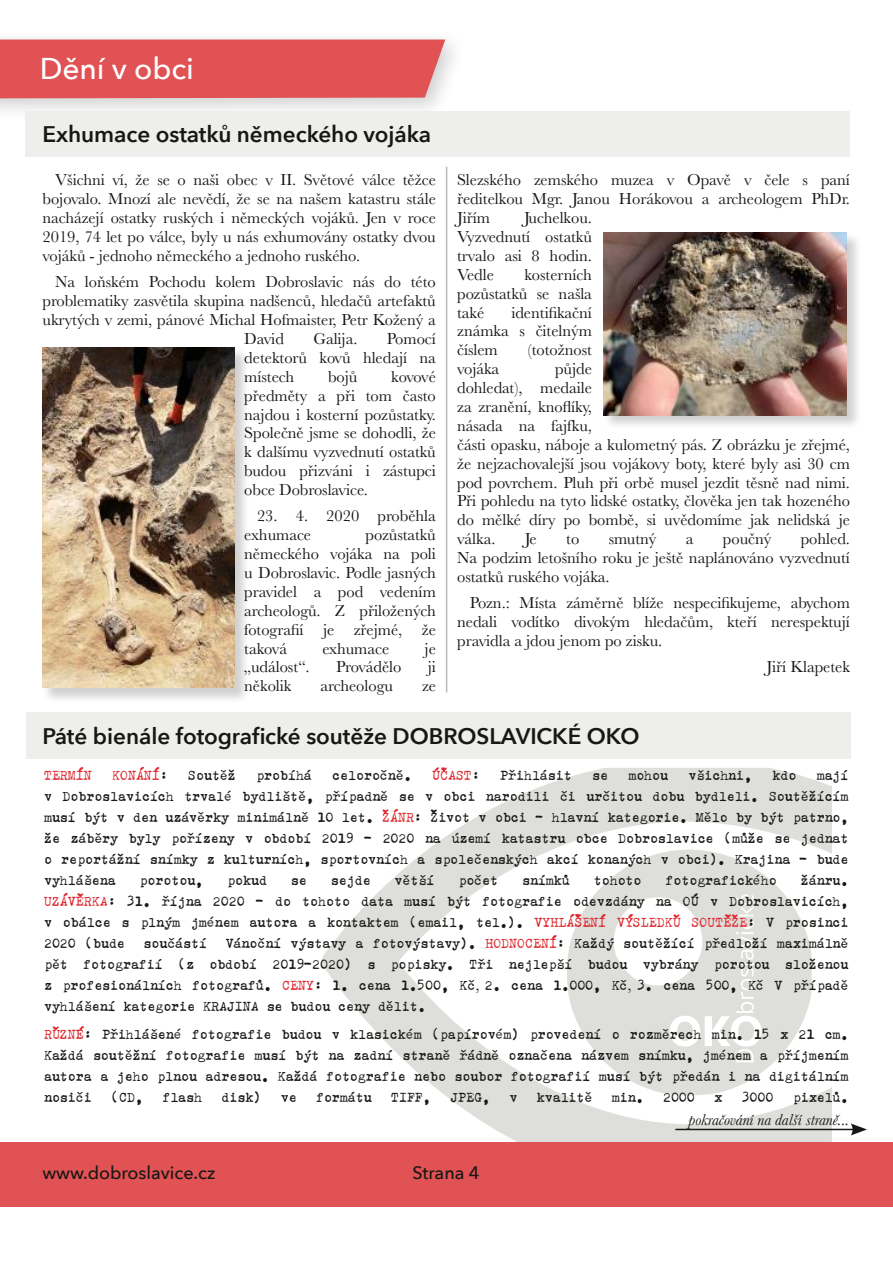
<style>
.page{position:relative;width:893px;height:1263px;background:#fff}
.page>*{position:absolute;margin:0;border:0;box-sizing:border-box;transform-origin:0 0}
.t1{font:500 30px "Avenir Next";color:#fff}
.t2{font:600 22.5px "Avenir Next";letter-spacing:-.005em;color:#181715}
.t3{font:500 18px "Avenir Next";color:#181715}
.t4{font:16.5px/18.9px "Baskerville";letter-spacing:-.005em;color:#181715;text-align:justify}
.t5{font:16.5px/21px "typewriter";letter-spacing:-.005em;color:#181715;text-align:justify}
.t6{font:italic 16.5px "Baskerville";letter-spacing:-.005em;color:#181715}
.s1{color:#df252c}
.s2{font-family:"Baskerville"}
</style>
<div class="page">
<div style="left:0;top:29px;width:469px;height:93px;background:#181715;opacity:.2"></div>
<div style="left:0;top:40px;width:445px;height:58px;background:#e15254"></div>
<div style="left:26px;top:111px;width:824px;height:45px;background:#eeeeec"></div>
<hr style="left:446px;top:167px;width:1px;height:525px;background:#babdb6">
<div style="left:603px;top:233px;width:259px;height:198px;background:#181715;opacity:.2"></div>
<img style="left:603px;top:233px;width:244px;height:182px">
<div style="left:43px;top:348px;width:206px;height:355px;background:#181715;opacity:.2"></div>
<img style="left:43px;top:348px;width:191px;height:339px">
<svg style="left:322px;top:768px;width:510px;height:374px"></svg>
<svg style="left:670px;top:894px;width:91px;height:168px"></svg>
<div style="left:26px;top:712px;width:824px;height:47px;background:#eeeeec"></div>
<hr style="left:675px;top:1129px;width:180px;height:1px;background:#181715">
<svg style="left:851px;top:1123px;width:16px;height:12px"></svg>
<div style="left:0;top:1142px;width:893px;height:64px;background:#e15254"></div>
<h1 class="t1" style="left:40px;top:49px;width:156px">Dění v obci</h1>
<h2 class="t2" style="left:43px;top:120px;width:390px">Exhumace ostatků německého vojáka</h2>
<p class="t4" style="left:43px;top:171px;width:395px;text-indent:13px">Všichni ví, že se o naši obec v II. Světové válce těžce bojovalo. Mnozí ale nevědí, že se na našem katastru stále nacházejí ostatky ruských i německých vojáků. Jen v roce 2019, 74 let po válce, byly u nás exhumovány ostatky dvou vojáků - jednoho německého a jednoho ruského.</p>
<p class="t4" style="left:55px;top:272px;width:382px">Na loňském Pochodu kolem Dobroslavic nás do této</p>
<p class="t4" style="left:43px;top:291px;width:395px">problematiky zasvětila skupina nadšenců, hledačů artefaktů</p>
<p class="t4" style="left:43px;top:310px;width:395px">ukrytých v zemi, pánové Michal Hofmaister, Petr Kožený a</p>
<p class="t4" style="left:244px;top:329px;width:41px">David</p>
<p class="t4" style="left:313px;top:329px;width:46px">Galija.</p>
<p class="t4" style="left:244px;top:329px;width:193px;text-indent:143px">Pomocí detektorů kovů hledají na místech</p>
<p class="t4" style="left:244px;top:367px;width:193px;text-indent:147px">kovové předměty a při tom často najdou i kosterní pozůstatky.<br>Společně jsme se dohodli, že k dalšímu vyzvednutí ostatků budou přizváni i zástupci obce Dobroslavice.</p>
<p class="t4" style="left:244px;top:507px;width:193px;text-indent:13px">23. 4. 2020 proběhla exhumace</p>
<p class="t4" style="left:328px;top:367px;width:31px">bojů</p>
<p class="t4" style="left:244px;top:525px;width:193px;text-indent:121px">pozůstatků německého vojáka na poli u Dobroslavic. Podle jasných pravidel a pod vedením archeologů. Z přiložených fotografií je zřejmé, že taková</p>
<p class="t4" style="left:322px;top:639px;width:68px">exhumace</p>
<p class="t4" style="left:425px;top:639px;width:13px">je</p>
<p class="t4" style="left:244px;top:658px;width:67px">„událost“.</p>
<p class="t4" style="left:336px;top:658px;width:67px">Provádělo</p>
<p class="t4" style="left:428px;top:658px;width:10px">ji</p>
<p class="t4" style="left:244px;top:676px;width:49px">několik</p>
<p class="t4" style="left:321px;top:676px;width:74px">archeologu</p>
<p class="t4" style="left:422px;top:676px;width:15px">ze</p>
<p class="t4" style="left:457px;top:171px;width:394px">Slezského zemského muzea v Opavě v čele s paní ředitelkou Mgr. Janou Horákovou a archeologem PhDr.<br>Jiřím</p>
<p class="t4" style="left:457px;top:208px;width:136px;text-indent:67px">Juchelkou.<br>Vyzvednutí ostatků trvalo asi 8 hodin.<br>Vedle</p>
<p class="t4" style="left:457px;top:265px;width:136px;text-indent:67px">kosterních pozůstatků se našla také</p>
<p class="t4" style="left:457px;top:303px;width:136px;text-indent:54px">identifikační známka s čitelným číslem</p>
<p class="t4" style="left:528px;top:341px;width:66px">(totožnost</p>
<p class="t4" style="left:457px;top:359px;width:44px">vojáka</p>
<p class="t4" style="left:457px;top:359px;width:394px;text-align:left;text-indent:98px">půjde<br>dohledat), medaile<br>za zranění, knoflíky,<br>násada na fajfku,<br>části opasku, náboje a kulometný pás. Z obrázku je zřejmé, že nejzachovalejší jsou vojákovy boty, které byly asi 30 cm pod povrchem. Pluh při orbě musel jezdit těsně nad nimi.<br>Při pohledu na tyto lidské ostatky, člověka jen tak hozeného do mělké díry po bombě, si uvědomíme jak nelidská je válka.</p>
<p class="t4" style="left:457px;top:529px;width:394px;text-indent:344px">pohled.<br>Na podzim letošního roku je ještě naplánováno vyzvednutí ostatků ruského vojáka.</p>
<p class="t4" style="left:457px;top:593px;width:394px;text-indent:13px">Pozn.: Místa záměrně blíže nespecifikujeme, abychom nedali vodítko divokým hledačům, kteří nerespektují pravidla a jdou jenom po zisku.</p>
<p class="t4" style="left:766px;top:658px;width:85px">Jiří Klapetek</p>
<p class="t4" style="left:525px;top:529px;width:14px">Je</p>
<p class="t4" style="left:566px;top:529px;width:15px">to</p>
<p class="t4" style="left:609px;top:529px;width:49px">smutný</p>
<p class="t4" style="left:686px;top:529px;width:9px">a</p>
<p class="t4" style="left:723px;top:529px;width:50px">poučný</p>
<h2 class="t2" style="left:43px;top:721px;width:599px">Páté bienále fotografické soutěže DOBROSLAVICKÉ OKO</h2>
<p class="t5" style="left:44px;top:764px;width:806px"><span class="s1">TERMÍN KONÁNÍ</span>: Soutěž probíhá celoročně. <span class="s1">ÚČAST</span>: Přihlásit se mohou všichni, kdo mají v Dobroslavicích trvalé bydliště, případně se v obci narodili či určitou dobu bydleli. Soutěžícím musí být v den uzávěrky minimálně 10 let. <span class="s1">ŽÁNR</span>: Život v obci - hlavní kategorie. Mělo by být patrno, že záběry byly pořízeny v období 2019 - 2020 na území katastru obce Dobroslavice (může se jednat o reportážní snímky z kulturních, sportovních a společenských akcí konaných v obci). Krajina - bude vyhlášena</p>
<p class="t5" style="left:44px;top:869px;width:806px;text-indent:757px">žánru.<br><span class="s1">UZÁVĚRKA</span>: 31. října 2020 - do tohoto data musí být fotografie odevzdány na OÚ v Dobroslavicích, v obálce s plným jménem autora a kontaktem (email, tel.). <span class="s1">VYHLÁŠENÍ VÝSLEDKŮ SOUTĚŽE</span>: V prosinci 2020 (bude součástí Vánoční výstavy a fotovýstavy). <span class="s1">HODNOCENÍ</span>: Každý soutěžící předloží maximálně pět fotografií (z období 2019-2020) s popisky. Tři nejlepší budou vybrány porotou složenou z profesionálních fotografů. <span class="s1">CENY</span>: 1. cena 1.500, Kč<span class="s2">,</span> 2. cena 1.000, Kč<span class="s2">,</span> 3. cena 500, Kč V případě vyhlášení kategorie KRAJINA se budou ceny dělit.</p>
<p class="t5" style="left:44px;top:1023px;width:806px"><span class="s1">RŮZNÉ</span>: Přihlášené fotografie budou v klasickém (papírovém) provedení o rozměrech min. 15 x 21 cm.<br>Každá soutěžní fotografie musí být na zadní straně řádně označena názvem snímku, jménem a příjmením autora a jeho plnou adresou. Každá fotografie nebo soubor fotografií musí být předán i na digitálním nosiči (CD, flash disk) ve formátu TIFF, JPEG, v kvalitě min. 2000 x 3000 pixelů.</p>
<p class="t6" style="left:689px;top:1111px;width:162px">pokračování na další straně...</p>
<p class="t5" style="left:140px;top:869px;width:65px">porotou,</p>
<p class="t5" style="left:227px;top:869px;width:41px">pokud</p>
<p class="t5" style="left:291px;top:869px;width:18px">se</p>
<p class="t5" style="left:331px;top:869px;width:41px">sejde</p>
<p class="t5" style="left:395px;top:869px;width:41px">větší</p>
<p class="t5" style="left:458px;top:869px;width:41px">počet</p>
<p class="t5" style="left:522px;top:869px;width:49px">snímků</p>
<p class="t5" style="left:594px;top:869px;width:49px">tohoto</p>
<p class="t5" style="left:665px;top:869px;width:113px">fotografického</p>
<p class="t3" style="left:43px;top:1161px;width:174px">www.dobroslavice.cz</p>
<p class="t3" style="left:413px;top:1161px;width:68px">Strana 4</p>
</div>
